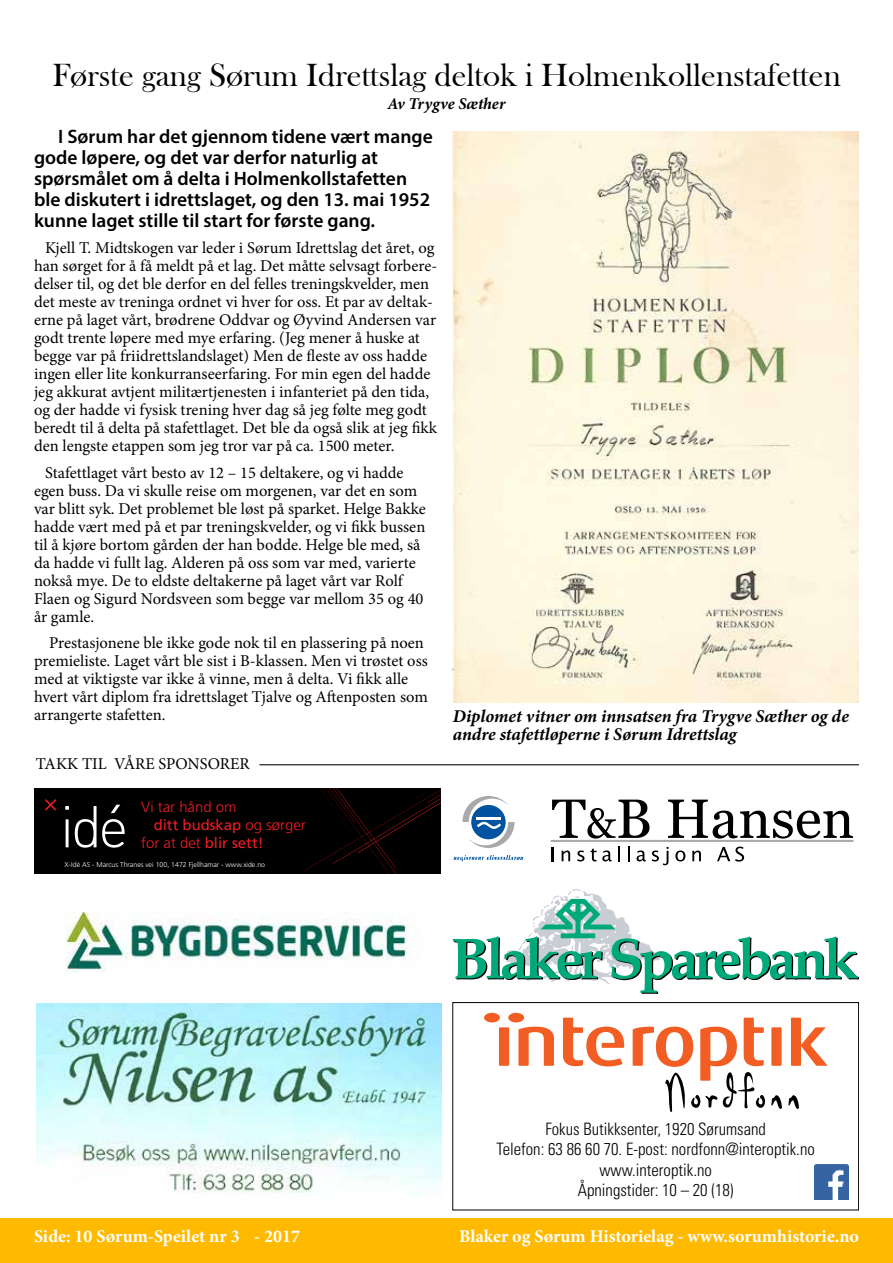
<style>
.page{position:relative;width:893px;height:1263px;background:#fff}
.page>*{position:absolute;margin:0;border:0;box-sizing:border-box;transform-origin:0 0}
.t1{font:33px "Bask Old Face";color:#000}
.t2{font:600 19.5px/21px "Myriad Pro";color:#000}
.t3{font:italic 700 18px/18px "Minion Pro";letter-spacing:-.005em;color:#000}
.t4{font:700 18px "Minion Pro";color:#fff}
.t5{font:300 condensed 17.1px/20.5px "Univers";color:#000;text-align:center}
.t6{font:16.5px/18px "Minion Pro";color:#000}
.t7{font:italic 700 16.5px "Minion Pro";letter-spacing:.005em;color:#000}
.t8{font:14.85px "Frutiger LT Std";color:#ed1d24}
.t9{font:300 14.85px "Frutiger LT Std";color:#ed1d24}
.t10{font:300 7.05px "Frutiger LT Std";color:#fff}
.s1{font-weight:300}
</style>
<div class="page">
<div style="left:0;top:1218px;width:893px;height:45px;background:#ffba00"></div>
<img style="left:36px;top:1003px;width:405px;height:190px">
<div style="left:453px;top:1002px;width:406px;height:208px;border:1px solid #000"></div>
<svg style="left:771px;top:1095px;width:11px;height:14px"></svg>
<svg style="left:788px;top:1095px;width:11px;height:14px"></svg>
<div style="left:484px;top:1013px;width:16px;height:9px;background:#f15d22;border-radius:50%"></div>
<div style="left:508px;top:1013px;width:16px;height:9px;background:#f15d22;border-radius:50%"></div>
<div style="left:499px;top:1027px;width:10px;height:39px;background:#f15d22"></div>
<svg style="left:518px;top:1027px;width:36px;height:39px"></svg>
<div style="left:771px;top:1027px;width:11px;height:39px;background:#f15d22"></div>
<svg style="left:791px;top:1018px;width:36px;height:48px"></svg>
<svg style="left:633px;top:1018px;width:132px;height:94px"></svg>
<svg style="left:563px;top:1018px;width:61px;height:48px"></svg>
<img style="left:814px;top:1164px;width:34px;height:36px">
<hr style="left:259px;top:764px;width:600px;height:1px;background:#000">
<svg style="left:453px;top:889px;width:406px;height:105px"></svg>
<img style="left:65px;top:912px;width:353px;height:60px">
<img style="left:453px;top:132px;width:406px;height:570px">
<div style="left:34px;top:788px;width:406px;height:85px;background:#000"></div>
<hr style="left:66px;top:819px;width:3px;height:28px;background:#fff">
<svg style="left:65px;top:806px;width:4px;height:4px"></svg>
<svg style="left:75px;top:805px;width:50px;height:43px"></svg>
<svg style="left:45px;top:799px;width:11px;height:11px"></svg>
<svg style="left:305px;top:788px;width:135px;height:85px"></svg>
<svg style="left:552px;top:800px;width:97px;height:38px"></svg>
<svg style="left:668px;top:800px;width:185px;height:38px"></svg>
<hr style="left:551px;top:840px;width:302px;height:2px;background:#a7a9ac">
<svg style="left:462px;top:796px;width:52px;height:52px"></svg>
<svg style="left:453px;top:855px;width:70px;height:6px"></svg>
<svg style="left:552px;top:847px;width:2px;height:14px"></svg>
<svg style="left:562px;top:850px;width:8px;height:11px"></svg>
<svg style="left:577px;top:850px;width:7px;height:11px"></svg>
<svg style="left:591px;top:849px;width:21px;height:12px"></svg>
<svg style="left:618px;top:846px;width:2px;height:15px"></svg>
<svg style="left:628px;top:846px;width:2px;height:15px"></svg>
<svg style="left:636px;top:850px;width:10px;height:11px"></svg>
<svg style="left:652px;top:847px;width:16px;height:18px"></svg>
<svg style="left:675px;top:850px;width:10px;height:11px"></svg>
<svg style="left:692px;top:850px;width:9px;height:11px"></svg>
<svg style="left:717px;top:846px;width:27px;height:15px"></svg>
<h1 class="t1" style="left:52px;top:57px;width:790px">Første gang Sørum Idrettslag deltok i Holmenkollenstafetten</h1>
<p class="t7" style="left:388px;top:92px;width:119px">Av Trygve Sæther</p>
<p class="t2" style="left:34px;top:125px;width:400px;text-indent:24px">I Sørum har det gjennom tidene vært mange gode løpere, og det var derfor naturlig at spørsmålet om å delta i Holmenkollstafetten ble diskutert i idrettslaget, og den 13. mai 1952 kunne laget stille til start for første gang.</p>
<p class="t6" style="left:34px;top:239px;width:405px;text-indent:11px">Kjell T. Midtskogen var leder i Sørum Idrettslag det året, og han sørget for å få meldt på et lag. Det måtte selvsagt forbere&shy;delser til, og det ble derfor en del felles treningskvelder, men det meste av treninga ordnet vi hver for oss. Et par av deltak&shy;erne på laget vårt, brødrene Oddvar og Øyvind Andersen var godt trente løpere med mye erfaring. (Jeg mener å huske at begge var på friidrettslandslaget) Men de fleste av oss hadde ingen eller lite konkurranseerfaring. For min egen del hadde jeg akkurat avtjent militærtjenesten i infanteriet på den tida, og der hadde vi fysisk trening hver dag så jeg følte meg godt beredt til å delta på stafettlaget. Det ble da også slik at jeg fikk den lengste etappen som jeg tror var på ca. 1500 meter.</p>
<p class="t6" style="left:34px;top:464px;width:393px;text-indent:11px">Stafettlaget vårt besto av 12 – 15 deltakere, og vi hadde egen buss. Da vi skulle reise om morgenen, var det en som var blitt syk. Det problemet ble løst på sparket. Helge Bakke hadde vært med på et par treningskvelder, og vi fikk bussen til å kjøre bortom gården der han bodde. Helge ble med, så da hadde vi fullt lag. Alderen på oss som var med, varierte nokså mye. De to eldste deltakerne på laget vårt var Rolf Flaen og Sigurd Nordsveen som begge var mellom 35 og 40 år gamle.</p>
<p class="t6" style="left:34px;top:634px;width:395px;text-indent:15px">Prestasjonene ble ikke gode nok til en plassering på noen premieliste. Laget vårt ble sist i B-klassen. Men vi trøstet oss med at viktigste var ikke å vinne, men å delta. Vi fikk alle hvert vårt diplom fra idrettslaget Tjalve og Aftenposten som arrangerte stafetten.</p>
<p class="t3" style="left:453px;top:706px;width:397px">Diplomet vitner om innsatsen fra Trygve Sæther og de andre stafettløperne i Sørum Idrettslag</p>
<p class="t6" style="left:36px;top:755px;width:216px">TAKK TIL VÅRE SPONSORER</p>
<p class="t9" style="left:141px;top:799px;width:97px">Vi tar hånd om</p>
<p class="t8" style="left:154px;top:816px;width:154px">ditt budskap <span class="s1">og sørger</span></p>
<p class="t8" style="left:141px;top:834px;width:124px"><span class="s1">for at det</span> blir sett!</p>
<p class="t10" style="left:65px;top:861px;width:202px">X-Idé AS - Marcus Thranes vei 100, 1472 Fjellhamar - www.xide.no</p>
<p class="t5" style="left:496px;top:1118px;width:320px">Fokus Butikksenter, 1920 Sørumsand<br>Telefon: 63 86 60 70. E-post: nordfonn@interoptik.no www.interoptik.no<br>Åpningstider: 10 – 20 (18)</p>
<p class="t4" style="left:34px;top:1223px;width:267px">Side: 10 Sørum-Speilet nr 3 - 2017</p>
<p class="t4" style="left:459px;top:1223px;width:401px">Blaker og Sørum Historielag - www.sorumhistorie.no</p>
</div>
